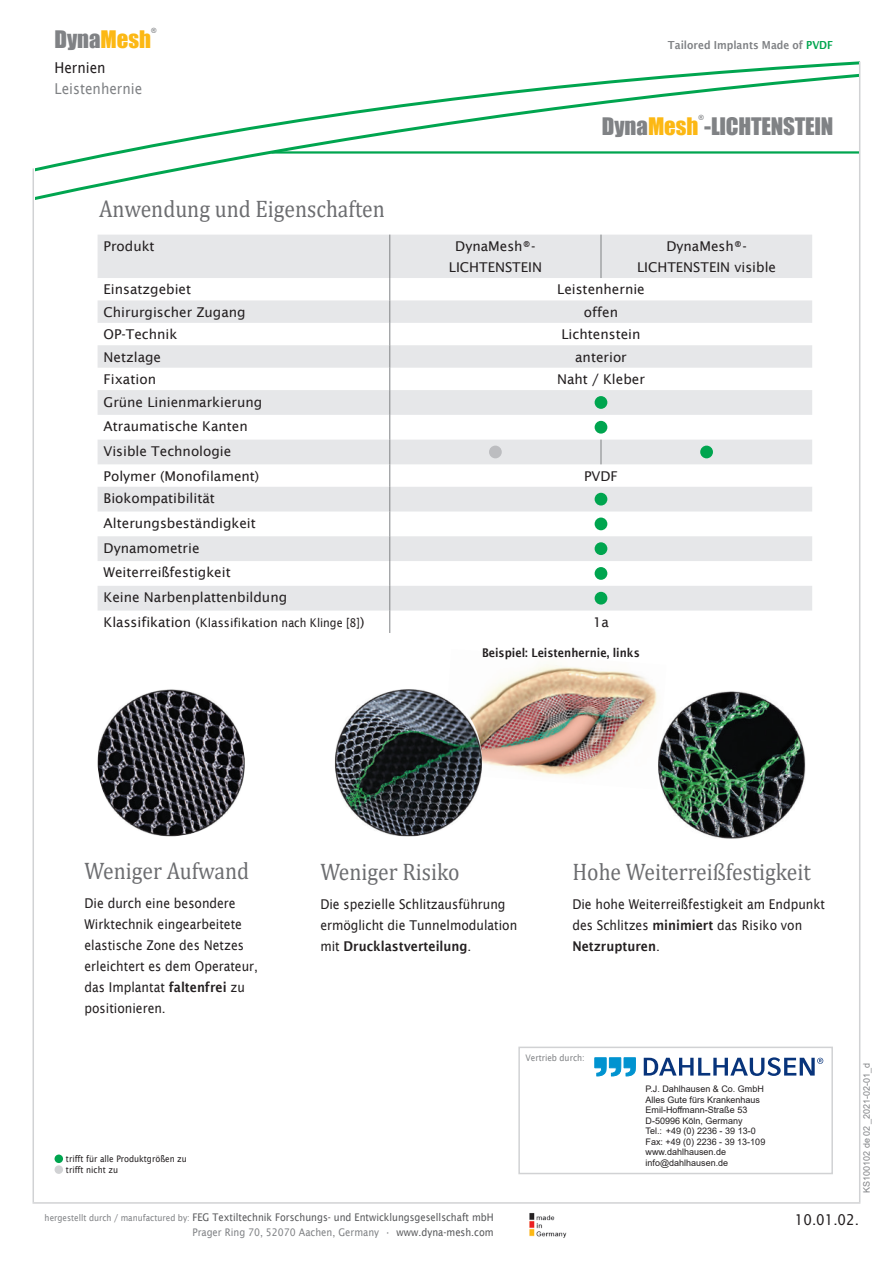
<style>
.page{position:relative;width:893px;height:1263px;background:#fff}
.page>*{position:absolute;margin:0;border:0;box-sizing:border-box;transform-origin:0 0}
.t1{font:24px "Cambria";color:#6c6d70;scale:.9 1}
.t2{font:22.2px "Impact";color:#808285}
.t3{font:15px "Lucida Sans";color:#231f20;scale:.9 1}
.t4{font:15px "Lucida Sans";color:#808285;scale:.9 1}
.t5{font:13.5px/24.8px "Lucida Sans";color:#231f20;text-align:center}
.t6{font:13.5px/21px "Lucida Sans";color:#231f20;scale:.9 1}
.t7{font:12px "Lucida Sans";color:#231f20}
.t8{font:600 12px "Lucida Sans";color:#231f20;scale:.9 1}
.t9{font:600 11.1px "Lucida Sans";color:#808285;scale:.9 1}
.t10{font:10.5px/15px "Lucida Sans";color:#57585a;text-align:right;scale:.9 1}
.t11{font:9px/10.5px "Arial";color:#231f20}
.t12{font:9px/10.8px "Lucida Sans";color:#231f20;scale:.9 1}
.t13{font:9px "Arial";color:#808285}
.t14{font:9px "Lucida Sans";color:#808285;scale:.9 1}
.t15{font:7.05px "Impact";color:#808285}
.s1{color:#fcb814}
.s2{color:#00a54f}
.s3{font-size:13.5px}
.s4{font-weight:600}
.s5{font-size:9px;color:#808285}
.s6{color:#808285}
</style>
<div class="page">
<img style="left:482px;top:664px;width:176px;height:113px">
<img style="left:335px;top:689px;width:147px;height:147px">
<img style="left:658px;top:691px;width:148px;height:148px">
<img style="left:98px;top:689px;width:147px;height:147px">
<div style="left:55px;top:1154px;width:8px;height:9px;background:#00a54f;border-radius:50%"></div>
<div style="left:55px;top:1165px;width:8px;height:9px;background:#d1d2d4;border-radius:50%"></div>
<svg style="left:35px;top:174px;width:127px;height:26px"></svg>
<svg style="left:35px;top:61px;width:825px;height:113px"></svg>
<div style="left:518px;top:1046px;width:315px;height:128px;border:2px solid #d1d2d4"></div>
<hr style="left:33px;top:168px;width:1px;height:1034px;background:#d1d2d4">
<hr style="left:33px;top:1202px;width:827px;height:2px;background:#d1d2d4">
<hr style="left:859px;top:62px;width:1px;height:1140px;background:#d1d2d4">
<svg style="left:529px;top:1213px;width:1px;height:24px"></svg>
<img style="left:530px;top:1213px;width:37px;height:25px">
<svg style="left:98px;top:235px;width:714px;height:375px;fill:#e6e7e9"></svg>
<hr style="left:389px;top:235px;width:1px;height:43px;background:#808285">
<svg style="left:389px;top:278px;width:1px;height:355px"></svg>
<hr style="left:601px;top:235px;width:1px;height:43px;background:#808285">
<svg style="left:601px;top:440px;width:1px;height:24px"></svg>
<div style="left:595px;top:396px;width:12px;height:13px;background:#00a54f;border-radius:50%"></div>
<div style="left:595px;top:421px;width:12px;height:13px;background:#00a54f;border-radius:50%"></div>
<div style="left:489px;top:446px;width:13px;height:12px;background:#bcbdc0;border-radius:50%"></div>
<div style="left:700px;top:446px;width:13px;height:12px;background:#00a54f;border-radius:50%"></div>
<div style="left:595px;top:493px;width:12px;height:12px;background:#00a54f;border-radius:50%"></div>
<div style="left:595px;top:517px;width:12px;height:13px;background:#00a54f;border-radius:50%"></div>
<div style="left:595px;top:542px;width:12px;height:13px;background:#00a54f;border-radius:50%"></div>
<div style="left:595px;top:567px;width:12px;height:13px;background:#00a54f;border-radius:50%"></div>
<div style="left:595px;top:592px;width:12px;height:12px;background:#00a54f;border-radius:50%"></div>
<svg style="left:595px;top:1058px;width:40px;height:18px"></svg>
<svg style="left:644px;top:1057px;width:179px;height:19px"></svg>
<p class="t15" style="left:151px;top:25px;width:7px">®</p>
<h2 class="t2" style="left:55px;top:22px;width:98px">Dyna<span class="s1">Mesh</span></h2>
<p class="t9" style="left:668px;top:38px;width:185px">Tailored Implants Made of <span class="s2">PVDF</span></p>
<p class="t3" style="left:55px;top:59px;width:58px">Hernien</p>
<p class="t4" style="left:55px;top:80px;width:99px">Leistenhernie</p>
<p class="t15" style="left:698px;top:112px;width:7px">®</p>
<h2 class="t2" style="left:602px;top:109px;width:233px">Dyna<span class="s1">Mesh</span> -LICHTENSTEIN</h2>
<h1 class="t1" style="left:99px;top:194px;width:319px">Anwendung und Eigenschaften</h1>
<p class="t5" style="left:104px;top:234px;width:53px">Produkt</p>
<p class="t5" style="left:449px;top:236px;width:95px;line-height:21px">DynaMesh®-<br>LICHTENSTEIN</p>
<p class="t5" style="left:637px;top:236px;width:141px;line-height:21px">DynaMesh®-<br>LICHTENSTEIN visible</p>
<p class="t5" style="left:104px;top:277px;width:89px">Einsatzgebiet</p>
<p class="t5" style="left:557px;top:277px;width:89px">Leistenhernie</p>
<p class="t5" style="left:104px;top:300px;width:144px">Chirurgischer Zugang</p>
<p class="t5" style="left:584px;top:300px;width:36px">offen</p>
<p class="t5" style="left:104px;top:322px;width:75px">OP-Technik</p>
<p class="t5" style="left:561px;top:322px;width:81px">Lichtenstein</p>
<p class="t5" style="left:104px;top:344px;width:59px">Netzlage</p>
<p class="t5" style="left:575px;top:344px;width:53px">anterior</p>
<p class="t5" style="left:104px;top:367px;width:54px">Fixation</p>
<p class="t5" style="left:557px;top:367px;width:89px">Naht / Kleber</p>
<p class="t5" style="left:104px;top:389px;width:160px;text-align:left">Grüne Linienmarkierung<br>Atraumatische Kanten<br>Visible Technologie<br>Polymer (Monofilament)</p>
<p class="t5" style="left:584px;top:464px;width:35px">PVDF</p>
<p class="t5" style="left:104px;top:486px;width:185px;text-align:left">Biokompatibilität<br>Alterungsbeständigkeit<br>Dynamometrie<br>Weiterreißfestigkeit<br>Keine Narbenplattenbildung</p>
<p class="t7" style="left:104px;top:616px;width:262px"><span class="s3">Klassifikation (</span>Klassifikation nach Klinge [8]<span class="s3">)</span></p>
<p class="t5" style="left:593px;top:610px;width:17px">1a</p>
<p class="t8" style="left:482px;top:645px;width:177px">Beispiel: Leistenhernie, links</p>
<h1 class="t1" style="left:85px;top:857px;width:184px">Weniger Aufwand</h1>
<p class="t6" style="left:85px;top:892px;width:194px">Die durch eine besondere<br>Wirktechnik eingearbeitete elastische Zone des Netzes erleichtert es dem Operateur, das Implantat <span class="s4">faltenfrei</span> zu positionieren.</p>
<p class="t12" style="left:66px;top:1153px;width:136px">trifft für alle Produktgrößen zu trifft nicht zu</p>
<h1 class="t1" style="left:320px;top:858px;width:156px">Weniger Risiko</h1>
<p class="t6" style="left:320px;top:893px;width:220px">Die spezielle Schlitzausführung ermöglicht die Tunnelmodulation mit <span class="s4">Drucklastverteilung</span>.</p>
<h1 class="t1" style="left:572px;top:858px;width:266px">Hohe Weiterreißfestigkeit</h1>
<p class="t6" style="left:572px;top:893px;width:282px">Die hohe Weiterreißfestigkeit am Endpunkt des Schlitzes <span class="s4">minimiert</span> das Risiko von<br><span class="s4">Netzrupturen</span>.</p>
<p class="t14" style="left:526px;top:1052px;width:67px">Vertrieb durch:</p>
<p class="t11" style="left:645px;top:1083px;width:121px">P.J. Dahlhausen &amp; Co. GmbH<br>Alles Gute fürs Krankenhaus<br>Emil-Hoffmann-Straße 53<br>D-50996 Köln, Germany<br>Tel.: +49 (0) 2236 - 39 13-0<br>Fax: +49 (0) 2236 - 39 13-109 www.dahlhausen.de info@dahlhausen.de</p>
<p class="t13" style="left:860px;top:1193px;width:131px;rotate:-90deg">KS100102 de02 _2021-02-01_1d</p>
<p class="t10" style="left:45px;top:1209px;width:501px"><span class="s5">hergestellt durch / manufactured by:</span> FEG Textiltechnik Forschungs- und Entwicklungsgesellschaft mbH<br><span class="s6">Prager Ring 70, 52070 Aachen, Germany •</span> www.dyna-mesh.com</p>
<p class="t3" style="left:795px;top:1211px;width:73px">10.01.02.</p>
</div>
